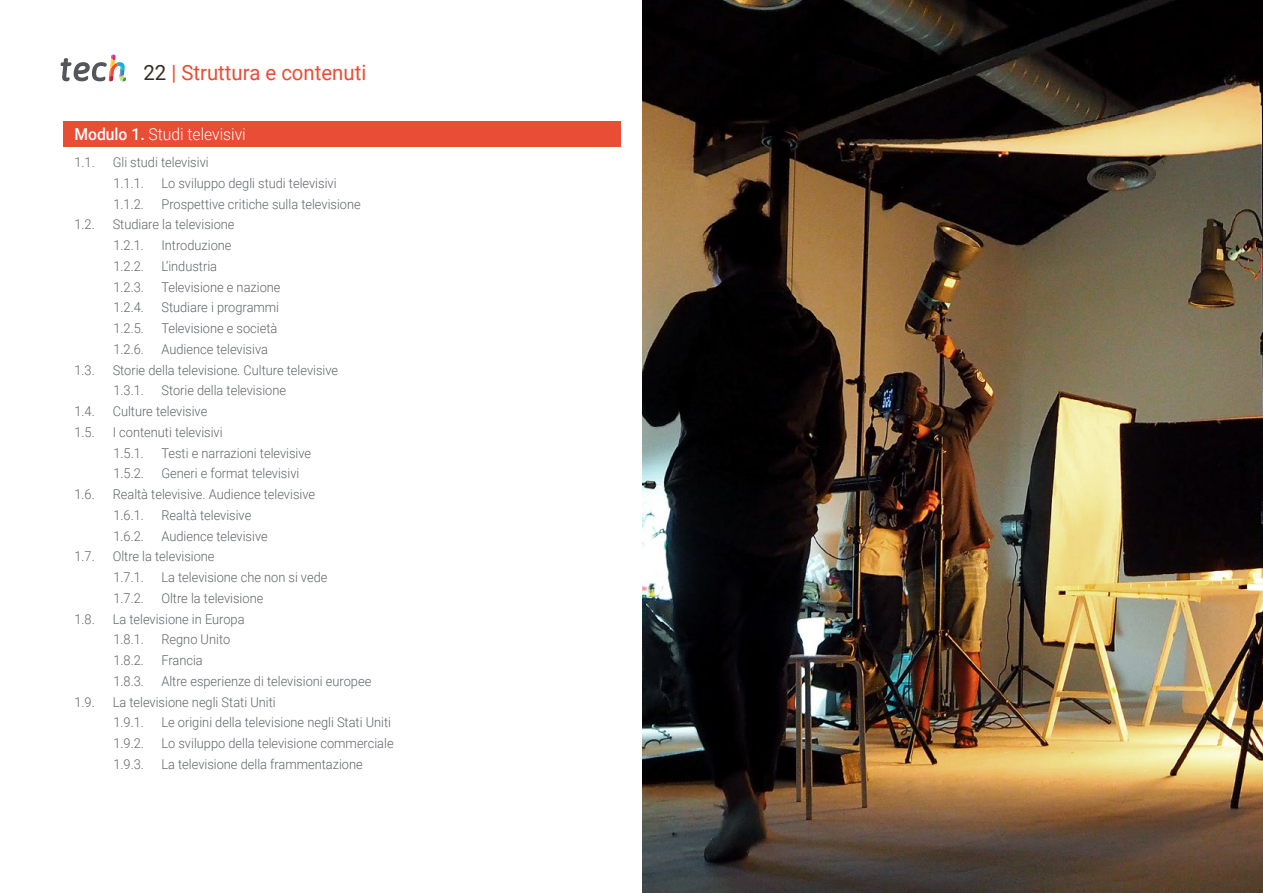
<style>
.page{position:relative;width:1263px;height:893px;background:#fff}
.page>*{position:absolute;margin:0;border:0;box-sizing:border-box;transform-origin:0 0}
.t1{font:21px "Roboto";color:#e94d35}
.t2{font:300 16.5px "Roboto";color:#fff;scale:.95 1}
.t3{font:300 13.5px/20.7px "Roboto";color:#61646a;scale:.95 1}
.s1{color:#312e20}
.s2{font-weight:500}
</style>
<div class="page">
<img style="left:642px;top:0;width:621px;height:893px">
<svg style="left:61px;top:55px;width:65px;height:27px"></svg>
<div style="left:63px;top:121px;width:558px;height:25px;background:#e94d35"></div>
<h1 class="t1" style="left:144px;top:57px;width:224px"><span class="s1">22</span> | Struttura e contenuti</h1>
<p class="t2" style="left:74px;top:123px;width:182px"><span class="s2">Modulo 1.</span> Studi televisivi</p>
<p class="t3" style="left:74px;top:151px;width:23px">1.1.</p>
<p class="t3" style="left:113px;top:151px;width:103px">Gli studi televisivi<br>1.1.1.</p>
<p class="t3" style="left:161px;top:172px;width:186px">Lo sviluppo degli studi televisivi</p>
<p class="t3" style="left:113px;top:193px;width:34px">1.1.2.</p>
<p class="t3" style="left:161px;top:193px;width:211px">Prospettive critiche sulla televisione</p>
<p class="t3" style="left:74px;top:214px;width:23px">1.2.</p>
<p class="t3" style="left:113px;top:214px;width:130px">Studiare la televisione<br>1.2.1.</p>
<p class="t3" style="left:161px;top:234px;width:75px">Introduzione</p>
<p class="t3" style="left:113px;top:255px;width:34px">1.2.2.</p>
<p class="t3" style="left:161px;top:255px;width:60px">L’industria</p>
<p class="t3" style="left:113px;top:276px;width:34px">1.2.3.</p>
<p class="t3" style="left:161px;top:276px;width:127px">Televisione e nazione</p>
<p class="t3" style="left:113px;top:297px;width:34px">1.2.4.</p>
<p class="t3" style="left:161px;top:297px;width:125px">Studiare i programmi</p>
<p class="t3" style="left:113px;top:317px;width:34px">1.2.5.</p>
<p class="t3" style="left:161px;top:317px;width:124px">Televisione e società</p>
<p class="t3" style="left:113px;top:338px;width:34px">1.2.6.</p>
<p class="t3" style="left:161px;top:338px;width:114px">Audience televisiva</p>
<p class="t3" style="left:74px;top:359px;width:23px">1.3.</p>
<p class="t3" style="left:113px;top:359px;width:239px">Storie della televisione. Culture televisive<br>1.3.1.</p>
<p class="t3" style="left:161px;top:380px;width:133px">Storie della televisione</p>
<p class="t3" style="left:74px;top:400px;width:23px">1.4.</p>
<p class="t3" style="left:113px;top:400px;width:101px">Culture televisive</p>
<p class="t3" style="left:74px;top:421px;width:23px">1.5.</p>
<p class="t3" style="left:113px;top:421px;width:117px">I contenuti televisivi<br>1.5.1.</p>
<p class="t3" style="left:161px;top:442px;width:159px">Testi e narrazioni televisive</p>
<p class="t3" style="left:113px;top:463px;width:34px">1.5.2.</p>
<p class="t3" style="left:161px;top:463px;width:147px">Generi e format televisivi</p>
<p class="t3" style="left:74px;top:483px;width:23px">1.6.</p>
<p class="t3" style="left:113px;top:483px;width:215px">Realtà televisive. Audience televisive<br>1.6.1.</p>
<p class="t3" style="left:161px;top:504px;width:96px">Realtà televisive</p>
<p class="t3" style="left:113px;top:525px;width:34px">1.6.2.</p>
<p class="t3" style="left:161px;top:525px;width:113px">Audience televisive</p>
<p class="t3" style="left:74px;top:546px;width:23px">1.7.</p>
<p class="t3" style="left:113px;top:546px;width:109px">Oltre la televisione<br>1.7.1.</p>
<p class="t3" style="left:161px;top:566px;width:176px">La televisione che non si vede</p>
<p class="t3" style="left:113px;top:587px;width:34px">1.7.2.</p>
<p class="t3" style="left:161px;top:587px;width:109px">Oltre la televisione</p>
<p class="t3" style="left:74px;top:608px;width:23px">1.8.</p>
<p class="t3" style="left:113px;top:608px;width:140px">La televisione in Europa<br>1.8.1.</p>
<p class="t3" style="left:161px;top:629px;width:74px">Regno Unito</p>
<p class="t3" style="left:113px;top:649px;width:34px">1.8.2.</p>
<p class="t3" style="left:161px;top:649px;width:45px">Francia</p>
<p class="t3" style="left:113px;top:670px;width:34px">1.8.3.</p>
<p class="t3" style="left:161px;top:670px;width:222px">Altre esperienze di televisioni europee</p>
<p class="t3" style="left:74px;top:691px;width:23px">1.9.</p>
<p class="t3" style="left:113px;top:691px;width:173px">La televisione negli Stati Uniti<br>1.9.1.</p>
<p class="t3" style="left:161px;top:712px;width:243px">Le origini della televisione negli Stati Uniti</p>
<p class="t3" style="left:113px;top:732px;width:34px">1.9.2.</p>
<p class="t3" style="left:161px;top:732px;width:246px">Lo sviluppo della televisione commerciale</p>
<p class="t3" style="left:113px;top:753px;width:34px">1.9.3.</p>
<p class="t3" style="left:161px;top:753px;width:213px">La televisione della frammentazione</p>
</div>
